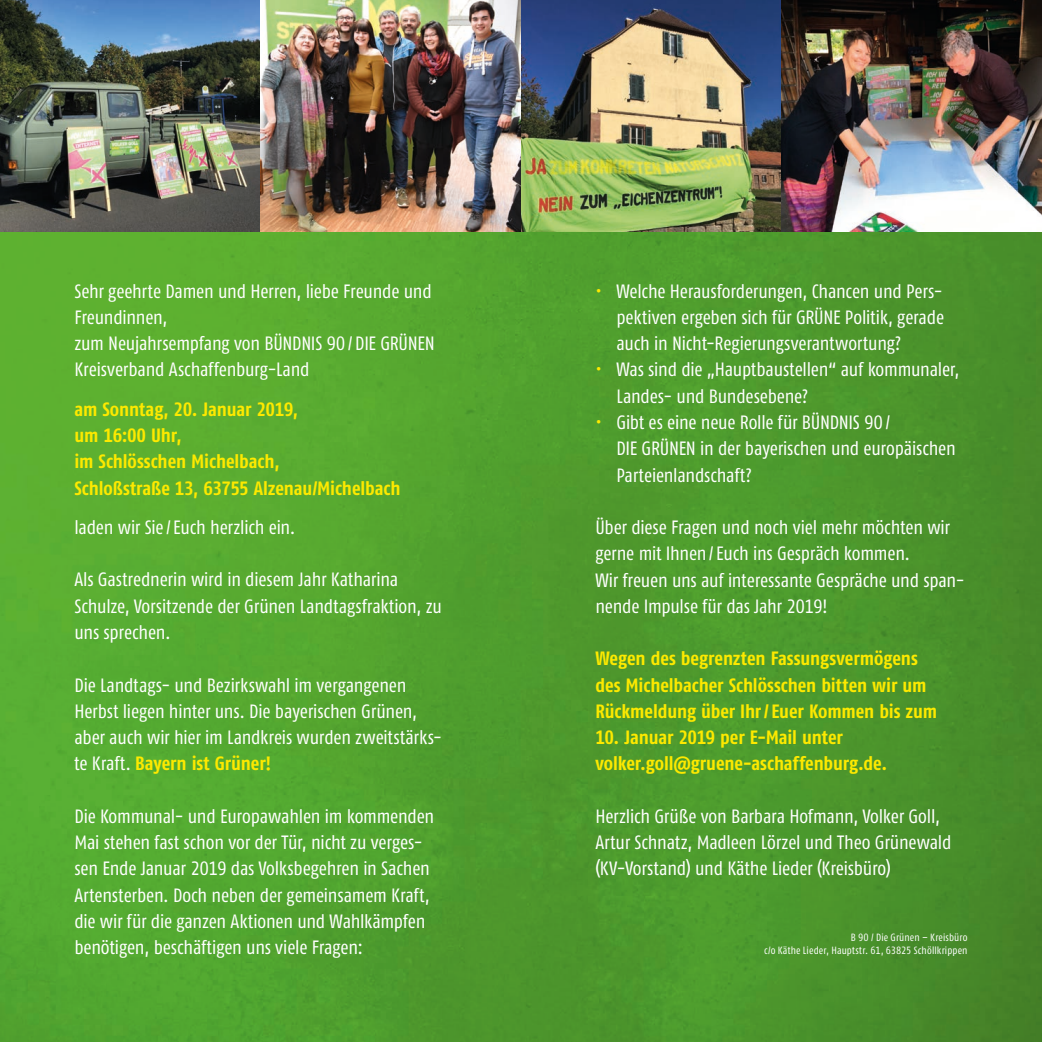
<style>
.page{position:relative;width:1042px;height:1042px;background:#fff}
.page>*{position:absolute;margin:0;border:0;box-sizing:border-box;transform-origin:0 0}
.t1{font:19.25px/26.2px "Fago Co Tf";letter-spacing:-.01em;color:#fff}
.t2{font:700 19.25px/26.2px "Fago Co Tf";letter-spacing:-.005em;color:#fde900}
.t3{font:10.5px/13.1px "Fago Co Tf";letter-spacing:.01em;color:#fff;text-align:right}
.s1{font-weight:700;color:#fde900}
.s2{color:#fde900}
</style>
<div class="page">
<img style="left:0;top:232px;width:1042px;height:810px">
<img style="left:0;top:0;width:260px;height:232px">
<img style="left:260px;top:0;width:261px;height:232px">
<img style="left:521px;top:0;width:260px;height:232px">
<img style="left:781px;top:0;width:261px;height:232px">
<p class="t1" style="left:74px;top:278px;width:362px">Sehr geehrte Damen und Herren, liebe Freunde und Freundinnen,<br>zum Neujahrsempfang von BÜNDNIS 90/ DIE GRÜNEN Kreisverband Aschaffenburg-Land</p>
<p class="t2" style="left:74px;top:396px;width:327px">am Sonntag, 20. Januar 2019,<br>um 16:00 Uhr,<br>im Schlösschen Michelbach,<br>Schloßstraße 13, 63755 Alzenau/Michelbach</p>
<p class="t1" style="left:74px;top:514px;width:223px">laden wir Sie /Euch herzlich ein.</p>
<p class="t1" style="left:74px;top:566px;width:369px">Als Gastrednerin wird in diesem Jahr Katharina<br>Schulze, Vorsitzende der Grünen Landtagsfraktion, zu uns sprechen.</p>
<p class="t1" style="left:74px;top:671px;width:369px">Die Landtags- und Bezirkswahl im vergangenen Herbst liegen hinter uns. Die bayerischen Grünen, aber auch wir hier im Landkreis wurden zweitstärks&shy;te Kraft. <span class="s1">Bayern ist Grüner!</span></p>
<p class="t1" style="left:74px;top:803px;width:361px">Die Kommunal- und Europawahlen im kommenden Mai stehen fast schon vor der Tür, nicht zu verges&shy;sen Ende Januar 2019 das Volksbegehren in Sachen Artensterben. Doch neben der gemeinsamem Kraft, die wir für die ganzen Aktionen und Wahlkämpfen benötigen, beschäftigen uns viele Fragen:</p>
<p class="t1" style="left:616px;top:278px;width:329px;text-align:justify;text-indent:-21px"><span class="s2">•</span> Welche Herausforderungen, Chancen und Pers&shy;pektiven ergeben sich für GRÜNE Politik, gerade auch in Nicht-Regierungsverantwortung?</p>
<p class="t1" style="left:616px;top:356px;width:345px;text-indent:-21px"><span class="s2">•</span> Was sind die „Hauptbaustellen“ auf kommunaler,<br>Landes- und Bundesebene?</p>
<p class="t1" style="left:616px;top:409px;width:341px;text-indent:-21px"><span class="s2">•</span> Gibt es eine neue Rolle für BÜNDNIS 90 /<br>DIE GRÜNEN in der bayerischen und europäischen<br>Parteienlandschaft?</p>
<p class="t1" style="left:595px;top:514px;width:371px">Über diese Fragen und noch viel mehr möchten wir gerne mit Ihnen/Euch ins Gespräch kommen.<br>Wir freuen uns auf interessante Gespräche und span&shy;nende Impulse für das Jahr 2019!</p>
<p class="t2" style="left:595px;top:645px;width:343px">Wegen des begrenzten Fassungsvermögens des Michelbacher Schlösschen bitten wir um<br>Rückmeldung über Ihr/ Euer Kommen bis zum</p>
<p class="t2" style="left:595px;top:724px;width:293px">10. Januar 2019 per E-Mail unter volker.goll@gruene-aschaffenburg.de.</p>
<p class="t1" style="left:595px;top:803px;width:358px">Herzlich Grüße von Barbara Hofmann, Volker Goll,<br>Artur Schnatz, Madleen Lörzel und Theo Grünewald (KV-Vorstand) und Käthe Lieder (Kreisbüro)</p>
<p class="t3" style="left:764px;top:930px;width:205px">B 90 / Die Grünen – Kreisbüro<br>c/o Käthe Lieder, Hauptstr. 61, 63825 Schöllkrippen</p>
</div>
